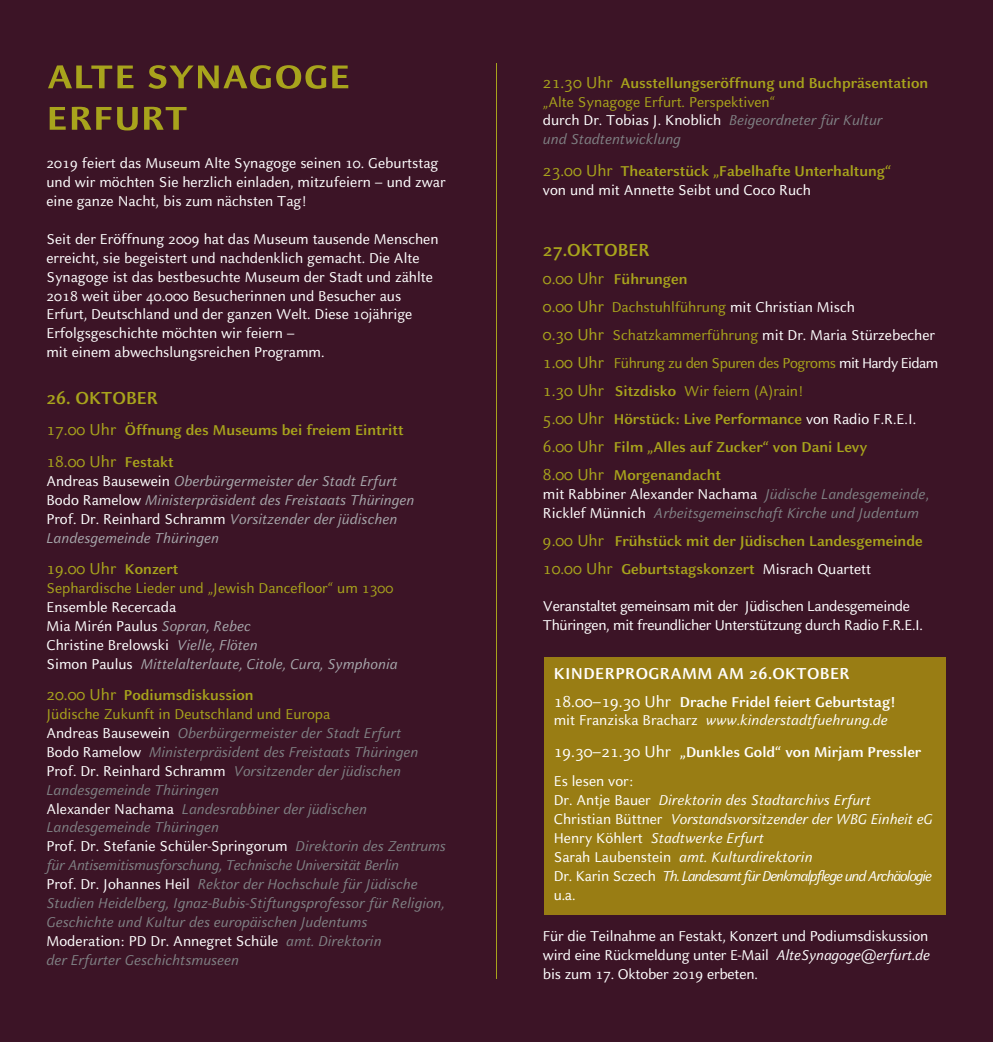
<style>
.page{position:relative;width:993px;height:1042px;background:#fff}
.page>*{position:absolute;margin:0;border:0;box-sizing:border-box;transform-origin:0 0}
.t1{font:700 19.25px "Celeste Sans";color:#a8a41c}
.t2{font:17.5px "Celeste Sans";color:#a8a41c}
.t3{font:700 17.5px "Celeste Sans";letter-spacing:.02em;color:#fff}
.t4{font:15.75px/18.9px "Celeste Sans";color:#fff}
.t5{font:italic 15.75px/18.9px "Celeste Sans";color:#808285}
.t6{font:700 15.75px "Celeste Sans";color:#a8a41c}
.t7{font:italic 15.75px/18.9px "Celeste Sans";color:#a8a9ad}
.t8{font:italic 15.75px "Celeste Sans";color:#fff}
.t9{font:15.75px "Celeste Sans";color:#a8a41c}
.t10{font:italic 15.75px/18.9px "Celeste Sans";letter-spacing:-.02em;color:#808285}
.t11{font:15.75px/18.9px "Celeste Sans";letter-spacing:-.02em;color:#fff}
.t12{font:700 15.75px "Celeste Sans";color:#fff}
.t13{font:italic 15.75px "Celeste Sans";letter-spacing:-.07em;color:#fff}
.t14{font:15.75px "Celeste Sans";letter-spacing:-.025em;color:#a8a41c}
.s1{font-weight:400;font-size:17.5px}
.s2{font-weight:700;font-size:15.75px}
.s3{font-style:normal;color:#fff}
.s4{font-style:italic;color:#a8a9ad}
.s5{font-style:italic;color:#808285}
.s6{font-size:17.5px;color:#a8a41c}
.s7{color:#a8a41c}
.s8{font-size:17.5px}
.s9{color:#fff}
.s10{font-weight:700}
.s11{font-weight:400;color:#fff}
.s12{font-style:normal}
.s13{font-style:italic}
</style>
<div class="page">
<div style="left:0;top:0;width:496px;height:1042px;background:#3c1426"></div>
<svg style="left:48px;top:65px;width:85px;height:23px"></svg>
<svg style="left:148px;top:65px;width:178px;height:24px"></svg>
<svg style="left:332px;top:66px;width:16px;height:22px"></svg>
<svg style="left:50px;top:107px;width:16px;height:23px"></svg>
<svg style="left:72px;top:107px;width:39px;height:23px"></svg>
<svg style="left:117px;top:107px;width:21px;height:23px"></svg>
<svg style="left:144px;top:107px;width:42px;height:23px"></svg>
<div style="left:496px;top:0;width:496px;height:1042px;background:#3c1426"></div>
<div style="left:543px;top:657px;width:402px;height:258px;background:#997d14"></div>
<hr style="left:496px;top:63px;width:1px;height:916px;background:#a8a41c">
<p class="t4" style="left:46px;top:154px;width:400px">2019 feiert das Museum Alte Synagoge seinen 10. Geburtstag und wir möchten Sie herzlich einladen, mitzufeiern – und zwar eine ganze Nacht, bis zum nächsten Tag!</p>
<p class="t4" style="left:46px;top:230px;width:393px">Seit der Eröffnung 2009 hat das Museum tausende Menschen erreicht, sie begeistert und nachdenklich gemacht. Die Alte Synagoge ist das bestbesuchte Museum der Stadt und zählte 2018 weit über 40.000 Besucherinnen und Besucher aus Erfurt, Deutschland und der ganzen Welt. Diese 10jährige Erfolgsgeschichte möchten wir feiern –</p>
<p class="t4" style="left:46px;top:343px;width:279px">mit einem abwechslungsreichen Programm.</p>
<p class="t1" style="left:46px;top:387px;width:113px">26. OKTOBER</p>
<p class="t6" style="left:46px;top:422px;width:358px"><span class="s1">17.00 Uhr</span> Öffnung des Museums bei freiem Eintritt</p>
<p class="t2" style="left:46px;top:452px;width:129px">18.00 Uhr <span class="s2">Festakt</span></p>
<p class="t7" style="left:46px;top:471px;width:352px"><span class="s3">Andreas Bausewein</span> Oberbürgermeister der Stadt Erfurt</p>
<p class="t7" style="left:46px;top:490px;width:369px"><span class="s3">Bodo Ramelow</span> Ministerpräsident des Freistaats Thüringen</p>
<p class="t7" style="left:46px;top:509px;width:352px"><span class="s3">Prof. Dr. Reinhard Schramm</span> Vorsitzender der jüdischen<br>Landesgemeinde Thüringen</p>
<p class="t2" style="left:46px;top:559px;width:133px">19.00 Uhr <span class="s2">Konzert</span></p>
<p class="t9" style="left:46px;top:579px;width:348px">Sephardische Lieder und „Jewish Dancefloor“ um 1300</p>
<p class="t4" style="left:46px;top:598px;width:131px">Ensemble Recercada</p>
<p class="t4" style="left:46px;top:616px;width:206px">Mia Mirén Paulus <span class="s4">Sopran, Rebec</span></p>
<p class="t4" style="left:46px;top:635px;width:213px">Christine Brelowski <span class="s4">Vielle, Flöten</span></p>
<p class="t7" style="left:46px;top:654px;width:352px"><span class="s3">Simon Paulus</span> Mittelalterlaute, Citole, Cura, Symphonia</p>
<p class="t6" style="left:46px;top:686px;width:209px"><span class="s1">20.00 Uhr</span> Podiumsdiskussion</p>
<p class="t9" style="left:46px;top:705px;width:285px">Jüdische Zukunft in Deutschland und Europa</p>
<p class="t5" style="left:46px;top:723px;width:356px"><span class="s3">Andreas Bausewein</span> Oberbürgermeister der Stadt Erfurt</p>
<p class="t5" style="left:46px;top:742px;width:373px"><span class="s3">Bodo Ramelow</span> Ministerpräsident des Freistaats Thüringen</p>
<p class="t5" style="left:46px;top:761px;width:356px"><span class="s3">Prof. Dr. Reinhard Schramm</span> Vorsitzender der jüdischen<br>Landesgemeinde Thüringen</p>
<p class="t5" style="left:46px;top:799px;width:322px"><span class="s3">Alexander Nachama</span> Landesrabbiner der jüdischen<br>Landesgemeinde Thüringen</p>
<p class="t10" style="left:46px;top:837px;width:401px"><span class="s3">Prof. Dr. Stefanie Schüler-Springorum</span> Direktorin des Zentrums für Antisemitismusforschung, Technische Universität Berlin</p>
<p class="t5" style="left:46px;top:875px;width:400px"><span class="s3">Prof. Dr. Johannes Heil</span> Rektor der Hochschule für Jüdische<br>Studien Heidelberg, Ignaz-Bubis-Stiftungsprofessor für Religion,<br>Geschichte und Kultur des europäischen Judentums</p>
<p class="t4" style="left:46px;top:931px;width:336px">Moderation: PD Dr. Annegret Schüle <span class="s5">amt. Direktorin</span></p>
<p class="t5" style="left:46px;top:950px;width:194px">der Erfurter Geschichtsmuseen</p>
<p class="t6" style="left:542px;top:74px;width:386px"><span class="s1">21.30 Uhr</span> Ausstellungseröffnung und Buchpräsentation</p>
<p class="t9" style="left:542px;top:93px;width:234px">„Alte Synagoge Erfurt. Perspektiven“</p>
<p class="t4" style="left:542px;top:111px;width:341px">durch Dr. Tobias J. Knoblich <span class="s5">Beigeordneter für Kultur</span></p>
<p class="t5" style="left:542px;top:130px;width:139px">und Stadtentwicklung</p>
<p class="t6" style="left:542px;top:162px;width:350px"><span class="s1">23.00 Uhr</span> Theaterstück „Fabelhafte Unterhaltung“</p>
<p class="t4" style="left:542px;top:181px;width:269px">von und mit Annette Seibt und Coco Ruch</p>
<p class="t1" style="left:542px;top:239px;width:108px">27.OKTOBER</p>
<p class="t6" style="left:542px;top:270px;width:146px"><span class="s1">0.00 Uhr</span> Führungen</p>
<p class="t4" style="left:542px;top:297px;width:313px"><span class="s6">0.00 Uhr</span> <span class="s7">Dachstuhlführung</span> mit Christian Misch</p>
<p class="t4" style="left:542px;top:325px;width:393px"><span class="s6">0.30 Uhr</span> <span class="s7">Schatzkammerführung</span> mit Dr. Maria Stürzebecher</p>
<p class="t14" style="left:542px;top:354px;width:397px"><span class="s8">1.00 Uhr</span> Führung zu den Spuren des Pogroms <span class="s9">mit Hardy Eidam</span></p>
<p class="t9" style="left:542px;top:382px;width:261px"><span class="s8">1.30 Uhr</span> <span class="s10">Sitzdisko</span> Wir feiern (A)rain!</p>
<p class="t6" style="left:542px;top:410px;width:374px"><span class="s1">5.00 Uhr</span> Hörstück: Live Performance <span class="s11">von Radio F.R.E.I.</span></p>
<p class="t6" style="left:542px;top:438px;width:326px"><span class="s1">6.00 Uhr</span> Film „Alles auf Zucker“ von Dani Levy</p>
<p class="t6" style="left:542px;top:466px;width:180px"><span class="s1">8.00 Uhr</span> Morgenandacht</p>
<p class="t5" style="left:542px;top:484px;width:387px"><span class="s3">mit Rabbiner Alexander Nachama</span> Jüdische Landesgemeinde<span class="s12">,<br></span><span class="s3">Ricklef Münnich</span> Arbeitsgemeinschaft Kirche und Judentum</p>
<p class="t6" style="left:542px;top:532px;width:381px"><span class="s1">9.00 Uhr</span> Frühstück mit der Jüdischen Landesgemeinde</p>
<p class="t6" style="left:542px;top:560px;width:329px"><span class="s1">10.00 Uhr</span> Geburtstagskonzert <span class="s11">Misrach Quartett</span></p>
<p class="t11" style="left:542px;top:597px;width:381px">Veranstaltet gemeinsam mit der Jüdischen Landesgemeinde<br>Thüringen, mit freundlicher Unterstützung durch Radio F.R.E.I.</p>
<p class="t3" style="left:553px;top:664px;width:297px">KINDERPROGRAMM AM 26.OKTOBER</p>
<p class="t12" style="left:553px;top:693px;width:343px"><span class="s1">18.00–19.30 Uhr</span> Drache Fridel feiert Geburtstag!</p>
<p class="t8" style="left:553px;top:712px;width:335px"><span class="s12">mit Franziska Bracharz</span> www.kinderstadtfuehrung.de</p>
<p class="t12" style="left:553px;top:743px;width:369px"><span class="s1">19.30–21.30 Uhr</span> „Dunkles Gold“ von Mirjam Pressler</p>
<p class="t4" style="left:553px;top:772px;width:81px">Es lesen vor:</p>
<p class="t8" style="left:553px;top:791px;width:319px"><span class="s12">Dr. Antje Bauer</span> Direktorin des Stadtarchivs Erfurt</p>
<p class="t8" style="left:553px;top:810px;width:380px"><span class="s12">Christian Büttner</span> Vorstandsvorsitzender der WBG Einheit eG</p>
<p class="t8" style="left:553px;top:829px;width:211px"><span class="s12">Henry Köhlert</span> Stadtwerke Erfurt</p>
<p class="t8" style="left:553px;top:848px;width:260px"><span class="s12">Sarah Laubenstein</span> amt. Kulturdirektorin</p>
<p class="t13" style="left:553px;top:867px;width:379px"><span class="s12">Dr. Karin Sczech</span> Th. Landesamt für Denkmalpflege und Archäologie</p>
<p class="t4" style="left:553px;top:885px;width:23px">u.a.</p>
<p class="t4" style="left:542px;top:926px;width:388px">Für die Teilnahme an Festakt, Konzert und Podiumsdiskussion wird eine Rückmeldung unter E-Mail <span class="s13">AlteSynagoge@erfurt.de</span></p>
<p class="t4" style="left:542px;top:964px;width:216px">bis zum 17. Oktober 2019 erbeten.</p>
</div>
